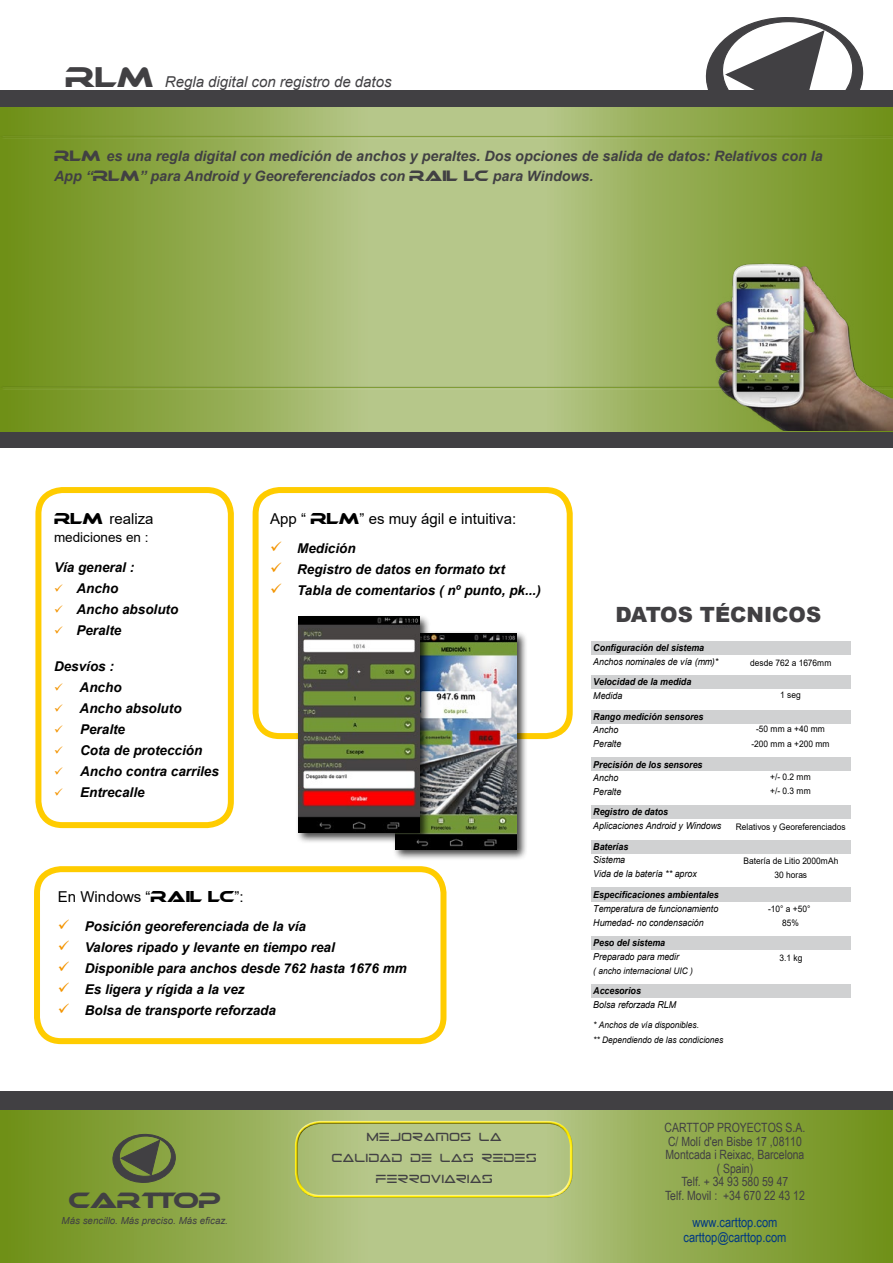
<style>
.page{position:relative;width:893px;height:1263px;background:#fff}
.page>*{position:absolute;margin:0;border:0;box-sizing:border-box;transform-origin:0 0}
.t1{font:900 21px "Arial";color:#414043}
.t2{font:21px "Ethnocentric";color:#414043;scale:1.05 1}
.t3{font:15px "Arial";color:#000}
.t4{font:italic 15px "Arial";color:#414043}
.t5{font:italic 700 14.25px/19.5px "Arial";color:#414043}
.t6{font:italic 700 13.5px "Arial";color:#000}
.t7{font:13.5px/21px "Tele Marines";color:#414043;text-align:center}
.t8{font:13.5px/15px "Arial Narrow";color:#003882;text-align:center}
.t9{font:13.5px "Arial";color:#000}
.t10{font:12.75px/13.5px "Arial Narrow";color:#414043;text-align:center}
.t11{font:italic 9.75px "Arial";color:#414043}
.t12{font:italic 9.6px "Arial";letter-spacing:-.005em;color:#000;scale:.93 1}
.t13{font:italic 700 9.6px "Arial";letter-spacing:-.005em;color:#000;scale:.93 1}
.t14{font:9px "Arial";letter-spacing:-.005em;color:#000;scale:.93 1}
.t15{font:italic 9px/14.5px "Arial";letter-spacing:-.005em;color:#000;scale:.93 1}
.s1{font-family:"Ethnocentric";font-style:normal;font-size:27px}
.s2{font-family:"Ethnocentric";font-weight:400;font-style:normal}
.s3{font-family:"Ethnocentric"}
.s4{color:#f39400}
</style>
<div class="page">
<div style="left:35px;top:487px;width:199px;height:341px;border:6px solid #fc0;border-radius:24px"></div>
<div style="left:253px;top:487px;width:320px;height:252px;border:6px solid #fc0;border-radius:24px"></div>
<div style="left:34px;top:866px;width:412px;height:178px;border:6px solid #fc0;border-radius:24px"></div>
<svg style="left:0;top:1110px;width:893px;height:153px;background:#90aa4d"></svg>
<svg style="left:0;top:107px;width:893px;height:325px;background:#99b05c"></svg>
<hr style="left:0;top:385px;width:893px;height:3px;background:#fff;opacity:.75">
<hr style="left:1px;top:386px;width:892px;height:4px;background:#000;opacity:.75">
<hr style="left:0;top:134px;width:893px;height:4px;background:#fff;opacity:.75">
<hr style="left:1px;top:135px;width:892px;height:4px;background:#000;opacity:.75">
<div style="left:0;top:90px;width:893px;height:17px;background:#414043"></div>
<svg style="left:705px;top:17px;width:158px;height:73px"></svg>
<div style="left:0;top:1091px;width:893px;height:19px;background:#414043"></div>
<svg style="left:112px;top:1133px;width:64px;height:50px;background:#657340"></svg>
<div style="left:291px;top:1116px;width:281px;height:80px;background:#fff;opacity:.75"></div>
<div style="left:295px;top:1122px;width:282px;height:78px;background:#000;opacity:.75"></div>
<div style="left:0;top:432px;width:893px;height:15px;background:#414043"></div>
<div style="left:592px;top:641px;width:259px;height:14px;background:#d0d1d2"></div>
<div style="left:592px;top:675px;width:259px;height:14px;background:#d0d1d2"></div>
<div style="left:592px;top:709px;width:259px;height:14px;background:#d0d1d2"></div>
<div style="left:592px;top:757px;width:259px;height:14px;background:#d0d1d2"></div>
<div style="left:592px;top:805px;width:259px;height:14px;background:#d0d1d2"></div>
<div style="left:592px;top:839px;width:259px;height:14px;background:#d0d1d2"></div>
<div style="left:592px;top:887px;width:259px;height:15px;background:#d0d1d2"></div>
<div style="left:592px;top:936px;width:259px;height:14px;background:#d0d1d2"></div>
<div style="left:592px;top:984px;width:259px;height:14px;background:#d0d1d2"></div>
<img style="left:704px;top:242px;width:189px;height:188px">
<div style="left:392px;top:630px;width:136px;height:230px;background:#000;opacity:.75"></div>
<img style="left:395px;top:633px;width:122px;height:216px">
<div style="left:295px;top:614px;width:135px;height:230px;background:#000;opacity:.75"></div>
<img style="left:298px;top:617px;width:122px;height:216px">
<p class="t4" style="left:65px;top:72px;width:328px"><span class="s1">RLM</span> Regla digital con registro de datos</p>
<p class="t5" style="left:54px;top:147px;width:770px"><span class="s2">RLM</span> es una regla digital con medición de anchos y peraltes. Dos opciones de salida de datos: Relativos con la<br>App “<span class="s2">RLM</span>” para Android y Georeferenciados con <span class="s2">Rail LC</span> para Windows.</p>
<p class="t3" style="left:54px;top:508px;width:101px"><span class="s3">RLM</span> realiza</p>
<p class="t9" style="left:54px;top:528px;width:96px">mediciones en :</p>
<p class="t6" style="left:54px;top:558px;width:82px">Vía general :</p>
<p class="t6" style="left:54px;top:579px;width:66px"><span class="s4">✓</span> Ancho</p>
<p class="t6" style="left:54px;top:600px;width:126px"><span class="s4">✓</span> Ancho absoluto</p>
<p class="t6" style="left:54px;top:621px;width:69px"><span class="s4">✓</span> Peralte</p>
<p class="t6" style="left:54px;top:657px;width:62px">Desvíos :</p>
<p class="t6" style="left:54px;top:678px;width:69px"><span class="s4">✓</span> Ancho</p>
<p class="t6" style="left:54px;top:699px;width:129px"><span class="s4">✓</span> Ancho absoluto</p>
<p class="t6" style="left:54px;top:720px;width:73px"><span class="s4">✓</span> Peralte</p>
<p class="t6" style="left:54px;top:741px;width:150px"><span class="s4">✓</span> Cota de protección</p>
<p class="t6" style="left:54px;top:762px;width:166px"><span class="s4">✓</span> Ancho contra carriles</p>
<p class="t6" style="left:54px;top:783px;width:92px"><span class="s4">✓</span> Entrecalle</p>
<p class="t3" style="left:270px;top:508px;width:247px">App “ <span class="s3">RLM</span>” es muy ágil e intuitiva:</p>
<p class="t6" style="left:270px;top:540px;width:87px"><span class="s4">✓</span> Medición</p>
<p class="t6" style="left:270px;top:561px;width:236px"><span class="s4">✓</span> Registro de datos en formato txt</p>
<p class="t6" style="left:270px;top:582px;width:272px"><span class="s4">✓</span> Tabla de comentarios ( nº punto, pk...)</p>
<p class="t3" style="left:58px;top:886px;width:187px">En Windows “<span class="s3">RAIL LC</span>”:</p>
<p class="t6" style="left:58px;top:918px;width:250px"><span class="s4">✓</span> Posición georeferenciada de la vía</p>
<p class="t6" style="left:58px;top:939px;width:278px"><span class="s4">✓</span> Valores ripado y levante en tiempo real</p>
<p class="t6" style="left:58px;top:960px;width:350px"><span class="s4">✓</span> Disponible para anchos desde 762 hasta 1676 mm</p>
<p class="t6" style="left:58px;top:981px;width:188px"><span class="s4">✓</span> Es ligera y rígida a la vez</p>
<p class="t6" style="left:58px;top:1002px;width:220px"><span class="s4">✓</span> Bolsa de transporte reforzada</p>
<h1 class="t2" style="left:69px;top:1189px;width:145px">CARTTOP</h1>
<p class="t11" style="left:62px;top:1214px;width:168px">Más sencillo. Más preciso. Más eficaz.</p>
<p class="t7" style="left:331px;top:1127px;width:207px">MEJORAMOS LA<br>CALIDAD DE LAS REDES<br>FERROVIARIAS</p>
<h1 class="t1" style="left:615px;top:599px;width:207px">DATOS TÉCNICOS</h1>
<p class="t13" style="left:593px;top:641px;width:121px">Configuración del sistema</p>
<p class="t12" style="left:593px;top:655px;width:136px">Anchos nominales de vía (mm)*</p>
<p class="t14" style="left:750px;top:656px;width:89px">desde 762 a 1676mm</p>
<p class="t13" style="left:593px;top:675px;width:107px">Velocidad de la medida</p>
<p class="t12" style="left:593px;top:690px;width:33px">Medida</p>
<p class="t14" style="left:780px;top:689px;width:24px">1 seg</p>
<p class="t13" style="left:593px;top:710px;width:120px">Rango medición sensores</p>
<p class="t12" style="left:593px;top:724px;width:29px">Ancho</p>
<p class="t14" style="left:756px;top:723px;width:75px">-50 mm a +40 mm</p>
<p class="t12" style="left:593px;top:738px;width:32px">Peralte</p>
<p class="t14" style="left:751px;top:738px;width:85px">-200 mm a +200 mm</p>
<p class="t13" style="left:593px;top:758px;width:119px">Precisión de los sensores</p>
<p class="t12" style="left:593px;top:772px;width:29px">Ancho</p>
<p class="t14" style="left:770px;top:771px;width:45px">+/- 0.2 mm</p>
<p class="t12" style="left:593px;top:786px;width:32px">Peralte</p>
<p class="t14" style="left:770px;top:785px;width:45px">+/- 0.3 mm</p>
<p class="t13" style="left:593px;top:806px;width:82px">Registro de datos</p>
<p class="t12" style="left:593px;top:820px;width:139px">Aplicaciones Android y Windows</p>
<p class="t14" style="left:736px;top:820px;width:120px">Relativos y Georeferenciados</p>
<p class="t13" style="left:593px;top:840px;width:39px">Baterías</p>
<p class="t12" style="left:593px;top:854px;width:36px">Sistema</p>
<p class="t14" style="left:744px;top:854px;width:103px">Batería de Litio 2000mAh</p>
<p class="t12" style="left:593px;top:868px;width:113px">Vida de la batería ** aprox</p>
<p class="t14" style="left:775px;top:868px;width:36px">30 horas</p>
<p class="t13" style="left:593px;top:888px;width:136px">Especificaciones ambientales</p>
<p class="t12" style="left:593px;top:902px;width:136px">Temperatura de funcionamiento</p>
<p class="t14" style="left:768px;top:903px;width:47px">-10° a +50°</p>
<p class="t12" style="left:593px;top:916px;width:120px">Humedad- no condensación</p>
<p class="t14" style="left:782px;top:916px;width:19px">85%</p>
<p class="t13" style="left:593px;top:936px;width:79px">Peso del sistema</p>
<p class="t12" style="left:593px;top:950px;width:94px">Preparado para medir</p>
<p class="t14" style="left:779px;top:951px;width:26px">3.1 kg</p>
<p class="t15" style="left:593px;top:964px;width:109px">( ancho internacional UIC )</p>
<p class="t13" style="left:593px;top:984px;width:53px">Accesorios</p>
<p class="t12" style="left:593px;top:998px;width:91px">Bolsa reforzada RLM</p>
<p class="t15" style="left:593px;top:1018px;width:141px">* Anchos de vía disponibles.<br>** Dependiendo de las condiciones</p>
<p class="t10" style="left:664px;top:1120px;width:142px">CARTTOP PROYECTOS S.A.<br>C/ Molí d'en Bisbe 17 ,08110<br>Montcada i Reixac, Barcelona ( Spain)<br>Telf. + 34 93 580 59 47<br>Telf. Movil : +34 670 22 43 12</p>
<p class="t8" style="left:683px;top:1214px;width:104px">www.carttop.com carttop@carttop.com</p>
</div>
